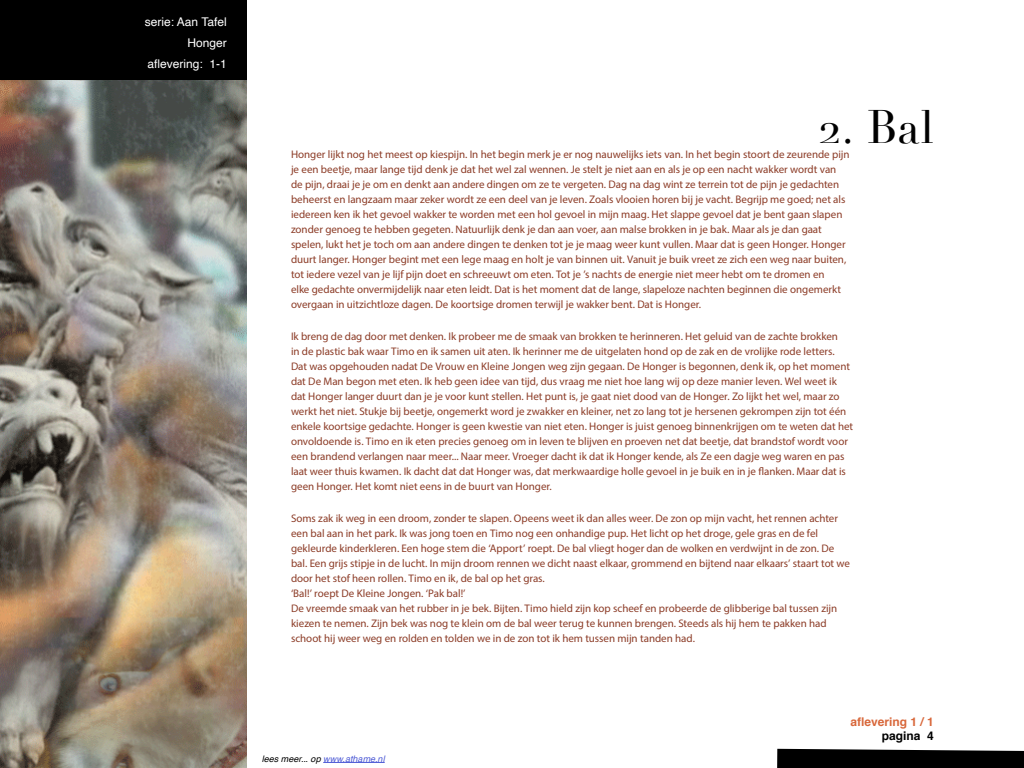
<style>
.page{position:relative;width:1024px;height:768px;background:#fff}
.page>*{position:absolute;margin:0;border:0;box-sizing:border-box;transform-origin:0 0}
.t1{font:46px "Didot";color:#000}
.t2{font:12px/21px "Helvetica";color:#fff;text-align:right}
.t3{font:700 12px "Helvetica";color:#d8673a}
.t4{font:700 12px "Helvetica";color:#000}
.t5{font:11px/15px "Myriad Pro";color:#8c3c27}
.t6{font:italic 9px "Helvetica";letter-spacing:.005em;color:#000}
.s1{color:#4f5cd6}
</style>
<div class="page">
<svg style="left:777px;top:749px;width:247px;height:19px;background:#0c0c0c"></svg>
<hr style="left:323px;top:762px;width:62px;height:1px;background:#4f5cd6">
<img style="left:0;top:80px;width:247px;height:688px">
<div style="left:0;top:0;width:247px;height:80px;background:#000"></div>
<p class="t2" style="left:145px;top:12px;width:83px">serie: Aan Tafel<br>Honger aflevering: 1-1</p>
<p class="t2" style="left:145px;top:12px;width:28px">boek</p>
<p class="t2" style="left:158px;top:54px;width:57px">aflevering:</p>
<h1 class="t1" style="left:819px;top:100px;width:117px">2. Bal</h1>
<p class="t5" style="left:291px;top:147px;width:560px">Honger lijkt nog het meest op kiespijn. In het begin merk je er nog nauwelijks iets van. In het begin stoort de zeurende pijn je een beetje, maar lange tijd denk je dat het wel zal wennen. Je stelt je niet aan en als je op een nacht wakker wordt van de pijn, draai je je om en denkt aan andere dingen om ze te vergeten. Dag na dag wint ze terrein tot de pijn je gedachten beheerst en langzaam maar zeker wordt ze een deel van je leven. Zoals vlooien horen bij je vacht. Begrijp me goed; net als iedereen ken ik het gevoel wakker te worden met een hol gevoel in mijn maag. Het slappe gevoel dat je bent gaan slapen zonder genoeg te hebben gegeten. Natuurlijk denk je dan aan voer, aan malse brokken in je bak. Maar als je dan gaat spelen, lukt het je toch om aan andere dingen te denken tot je je maag weer kunt vullen. Maar dat is geen Honger. Honger duurt langer. Honger begint met een lege maag en holt je van binnen uit. Vanuit je buik vreet ze zich een weg naar buiten, tot iedere vezel van je lijf pijn doet en schreeuwt om eten. Tot je ’s nachts de energie niet meer hebt om te dromen en<br>elke gedachte onvermijdelijk naar eten leidt. Dat is het moment dat de lange, slapeloze nachten beginnen die ongemerkt overgaan in uitzichtloze dagen. De koortsige dromen terwijl je wakker bent. Dat is Honger.</p>
<p class="t5" style="left:291px;top:329px;width:564px">Ik breng de dag door met denken. Ik probeer me de smaak van brokken te herinneren. Het geluid van de zachte brokken<br>in de plastic bak waar Timo en ik samen uit aten. Ik herinner me de uitgelaten hond op de zak en de vrolijke rode letters.<br>Dat was opgehouden nadat De Vrouw en Kleine Jongen weg zijn gegaan. De Honger is begonnen, denk ik, op het moment dat De Man begon met eten. Ik heb geen idee van tijd, dus vraag me niet hoe lang wij op deze manier leven. Wel weet ik dat Honger langer duurt dan je je voor kunt stellen. Het punt is, je gaat niet dood van de Honger. Zo lijkt het wel, maar zo werkt het niet. Stukje bij beetje, ongemerkt word je zwakker en kleiner, net zo lang tot je hersenen gekrompen zijn tot één enkele koortsige gedachte. Honger is geen kwestie van niet eten. Honger is juist genoeg binnenkrijgen om te weten dat het onvoldoende is. Timo en ik eten precies genoeg om in leven te blijven en proeven net dat beetje, dat brandstof wordt voor een brandend verlangen naar meer... Naar meer. Vroeger dacht ik dat ik Honger kende, als Ze een dagje weg waren en pas laat weer thuis kwamen. Ik dacht dat dat Honger was, dat merkwaardige holle gevoel in je buik en in je flanken. Maar dat is geen Honger. Het komt niet eens in de buurt van Honger.</p>
<p class="t5" style="left:291px;top:511px;width:561px">Soms zak ik weg in een droom, zonder te slapen. Opeens weet ik dan alles weer. De zon op mijn vacht, het rennen achter een bal aan in het park. Ik was jong toen en Timo nog een onhandige pup. Het licht op het droge, gele gras en de fel gekleurde kinderkleren. Een hoge stem die ‘Apport’ roept. De bal vliegt hoger dan de wolken en verdwijnt in de zon. De bal. Een grijs stipje in de lucht. In mijn droom rennen we dicht naast elkaar, grommend en bijtend naar elkaars’ staart tot we door het stof heen rollen. Timo en ik, de bal op het gras.<br>‘Bal!’ roept De Kleine Jongen. ‘Pak bal!’<br>De vreemde smaak van het rubber in je bek. Bijten. Timo hield zijn kop scheef en probeerde de glibberige bal tussen zijn kiezen te nemen. Zijn bek was nog te klein om de bal weer terug te kunnen brengen. Steeds als hij hem te pakken had schoot hij weer weg en rolden en tolden we in de zon tot ik hem tussen mijn tanden had.</p>
<p class="t6" style="left:262px;top:752px;width:124px">lees meer... op <span class="s1">www.athame.nl</span></p>
<p class="t3" style="left:851px;top:712px;width:85px">aflevering 1 / 1</p>
<p class="t4" style="left:882px;top:726px;width:54px">pagina 4</p>
</div>
